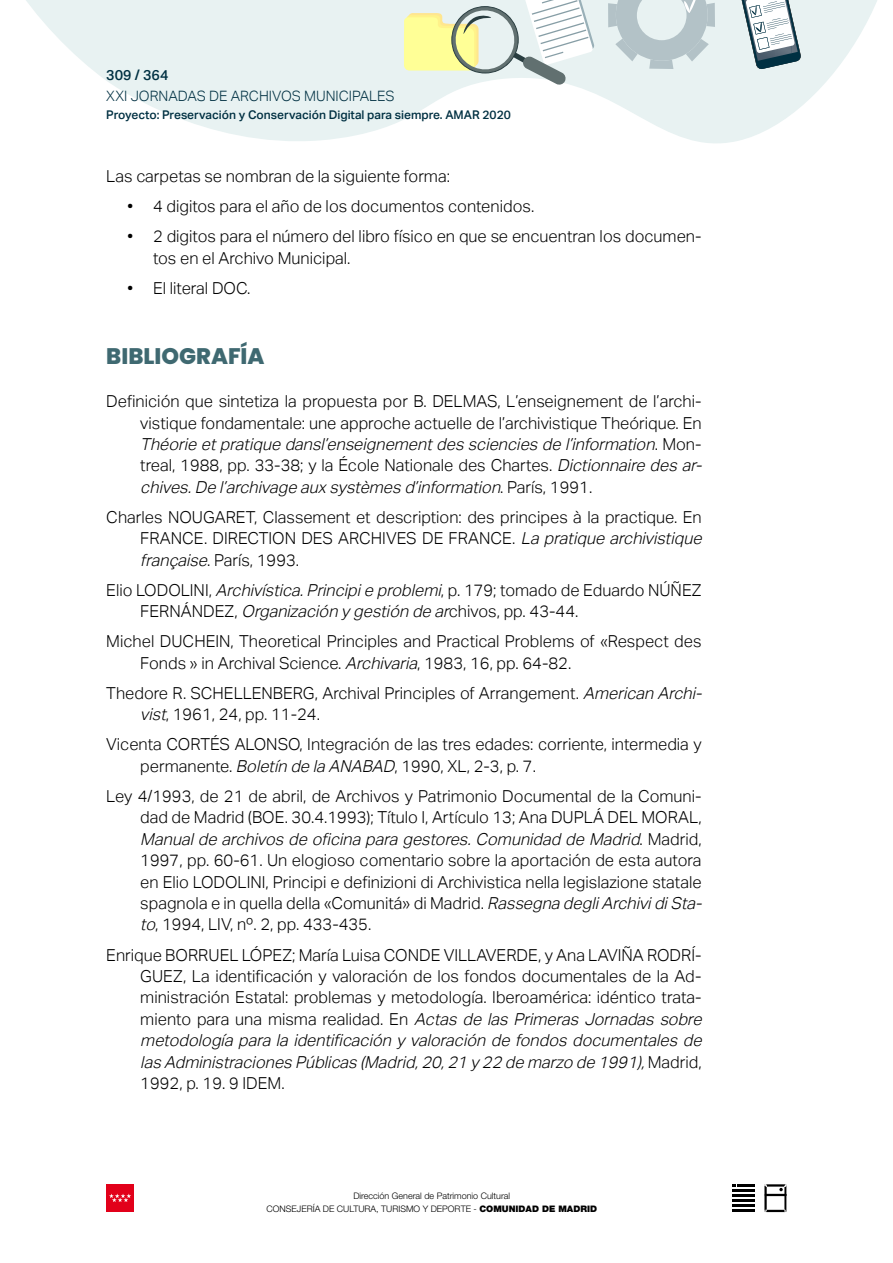
<style>
.page{position:relative;width:893px;height:1263px;background:#fff}
.page>*{position:absolute;margin:0;border:0;box-sizing:border-box;transform-origin:0 0}
.Ladillo_2{font:800 22.5px "Poppins";color:#3f6971}
.BIBLIOGRAFIA{font:300 16.5px/21.5px "Aktiv Grotesk";color:#000}
.TXT{font:300 16.5px "Aktiv Grotesk";color:#000}
.t1{font:300 14.25px "Aktiv Grotesk";color:#003042}
.t2{font:500 14.25px "Aktiv Grotesk";color:#003042}
.t3{font:500 12px "Aktiv Grotesk";color:#003042}
.t4{font:300 9px/13.5px "Helvetica Neue LT Std";color:#000;text-align:center}
.s1{font-style:italic}
.s2{font-weight:900}
</style>
<div class="page">
<svg style="left:764px;top:1184px;width:23px;height:28px"></svg>
<svg style="left:732px;top:1184px;width:22px;height:2px"></svg>
<hr style="left:732px;top:1189px;width:22px;height:3px;background:#000">
<hr style="left:732px;top:1194px;width:22px;height:3px;background:#000">
<hr style="left:732px;top:1205px;width:22px;height:2px;background:#000">
<hr style="left:732px;top:1199px;width:22px;height:3px;background:#000">
<hr style="left:732px;top:1210px;width:22px;height:2px;background:#000">
<div style="left:106px;top:1184px;width:28px;height:28px;background:#e2001a"></div>
<svg style="left:109px;top:1193px;width:22px;height:9px"></svg>
<svg style="left:26px;top:0;width:851px;height:143px;fill:#e8f2f2"></svg>
<svg style="left:608px;top:0;width:107px;height:69px;background:#ccd9db"></svg>
<svg style="left:739px;top:0;width:62px;height:70px"></svg>
<svg style="left:404px;top:0;width:191px;height:86px"></svg>
<p class="t2" style="left:106px;top:66px;width:64px">309 / 364</p>
<p class="t3" style="left:106px;top:108px;width:406px">Proyecto: Preservación y Conservación Digital para siempre. AMAR 2020</p>
<p class="t1" style="left:106px;top:88px;width:290px">XXI JORNADAS DE ARCHIVOS MUNICIPALES</p>
<p class="TXT" style="left:106px;top:167px;width:345px">Las carpetas se nombran de la siguiente forma:</p>
<p class="BIBLIOGRAFIA" style="left:128px;top:196px;width:408px">• 4 digitos para el año de los documentos contenidos.</p>
<p class="BIBLIOGRAFIA" style="left:153px;top:226px;width:550px;text-indent:-26px">• 2 digitos para el número del libro físico en que se encuentran los documen&shy;tos en el Archivo Municipal.</p>
<p class="BIBLIOGRAFIA" style="left:128px;top:277px;width:124px">• El literal DOC.</p>
<p class="Ladillo_2" style="left:106px;top:343px;width:160px">BIBLIOGRAFÍA</p>
<p class="BIBLIOGRAFIA" style="left:140px;top:391px;width:570px;text-indent:-34px">Definición que sintetiza la propuesta por B. DELMAS, L’enseignement de l’archi&shy;vistique fondamentale: une approche actuelle de l’archivistique Theórique. En <span class="s1">Théorieetpratiquedansl’enseignementdesscienciesdel’information</span>. M o n - treal, 1988, pp. 33-38; y la École Nationale des Chartes. <span class="s1">Dictionnairedesar&shy;chives.Del’archivageauxsystèmesd’information</span>. P a r ís , 1 9 9 1 .</p>
<p class="BIBLIOGRAFIA" style="left:140px;top:506px;width:570px;text-indent:-34px">Charles NOUGARET, Classement et description: des principes à la practique. En<br>FRANCE. DIRECTION DES ARCHIVES DE FRANCE. <span class="s1">Lapratiquearchivistique française</span>. P a r ís , 1 9 9 3 .</p>
<p class="BIBLIOGRAFIA" style="left:140px;top:579px;width:563px;text-indent:-34px">Elio LODOLINI, <span class="s1">Archivística.Principieproblemi</span>, p. 179; tomado de Eduardo NÚÑEZ<br>FERNÁNDEZ, <span class="s1">Organizaciónygestióndear</span>chivos, pp. 43-44.</p>
<p class="BIBLIOGRAFIA" style="left:140px;top:631px;width:563px;text-indent:-34px">Michel DUCHEIN, Theoretical Principles and Practical Problems of «Respect des<br>Fonds » in Archival Science. <span class="s1">Archivaria</span>, 1983, 16, pp. 64-82.</p>
<p class="BIBLIOGRAFIA" style="left:140px;top:682px;width:570px;text-indent:-34px">Thedore R. SCHELLENBERG, Archival Principles of Arrangement. <span class="s1">AmericanArchi&shy;vist</span>, 1961, 24, pp. 11-24.</p>
<p class="BIBLIOGRAFIA" style="left:140px;top:734px;width:563px;text-indent:-34px">Vicenta CORTÉS ALONSO, Integración de las tres edades: corriente, intermedia y permanente. <span class="s1">BoletíndelaANABAD</span>, 1990, XL, 2-3, p. 7.</p>
<p class="BIBLIOGRAFIA" style="left:140px;top:785px;width:570px;text-indent:-34px">Ley 4/1993, de 21 de abril, de Archivos y Patrimonio Documental de la Comuni&shy;dad de Madrid (BOE. 30.4.1993); Título I, Artículo 13; Ana DUPLÁ DEL MORAL, <span class="s1">Manualdearchivosdeoficinaparagestores.ComunidaddeMadrid</span>. M a d r i d , 1997, pp. 60-61. Un elogioso comentario sobre la aportación de esta autora en Elio LODOLINI, Principi e definizioni di Archivistica nella legislazione statale spagnola e in quella della «Comunitá» di Madrid. <span class="s1">RassegnadegliArchividiSta&shy;to</span>, 1994, LIV, nº. 2, pp. 433-435.</p>
<p class="BIBLIOGRAFIA" style="left:140px;top:944px;width:570px;text-indent:-34px">Enrique BORRUEL LÓPEZ; María Luisa CONDE VILLAVERDE, y Ana LAVIÑA RODRÍ-GUEZ, La identificación y valoración de los fondos documentales de la Ad&shy;ministración Estatal: problemas y metodología. Iberoamérica: idéntico trata&shy;m i e n t o p a ra u n a m i s m a re a l i d a d . E n <span class="s1">ActasdelasPrimerasJornadassobre metodologíaparalaidentificaciónyvaloracióndefondosdocumentalesde lasAdministracionesPúblicas(Madrid,20,21y22demarzode1991),</span>M a d r i d , 1992, p. 19. 9 IDEM.</p>
<p class="t4" style="left:267px;top:1188px;width:332px">Dirección General de Patrimonio Cultural<br>CONSEJERÍA DE CULTURA, TURISMO Y DEPORTE - <span class="s2">COMUNIDAD DE MADRID</span></p>
</div>
